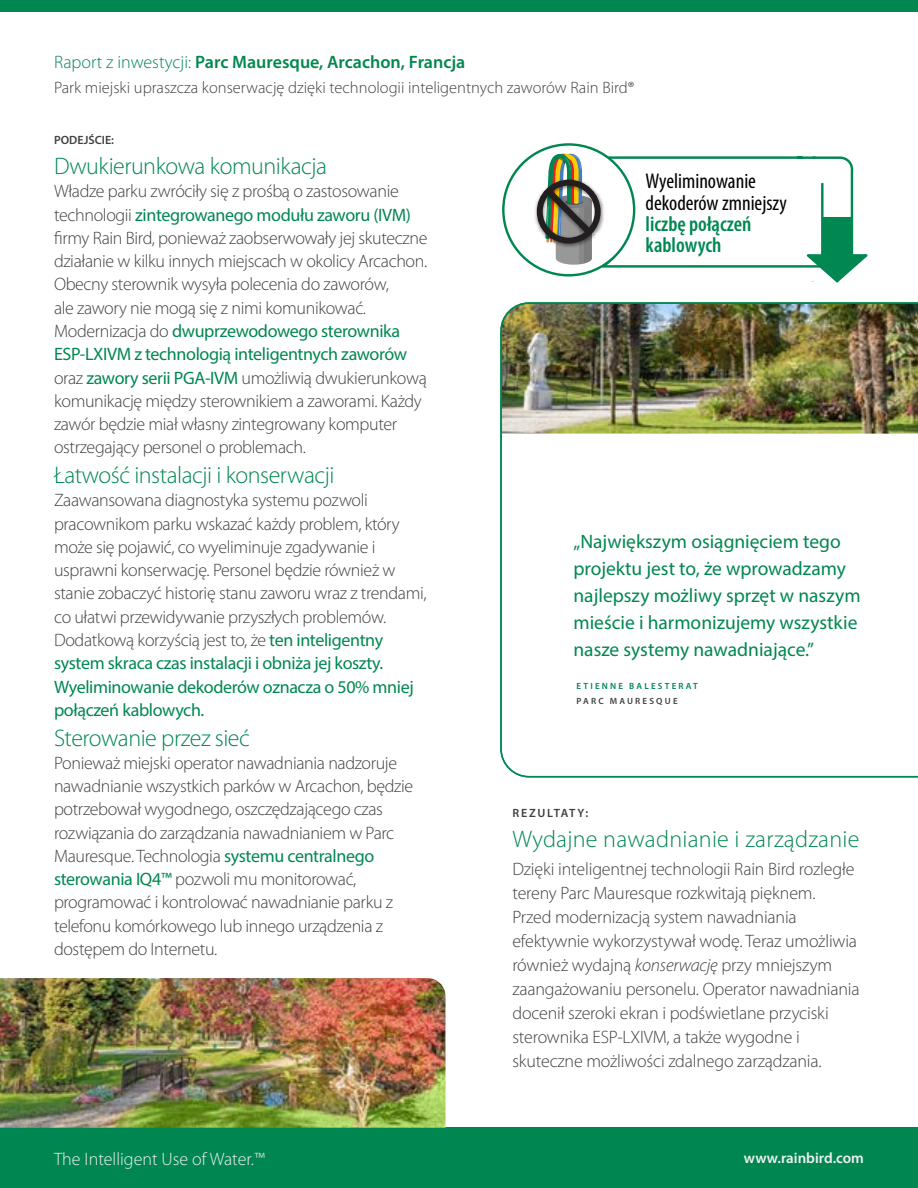
<style>
.page{position:relative;width:918px;height:1188px;background:#fff}
.page>*{position:absolute;margin:0;border:0;box-sizing:border-box;transform-origin:0 0}
.t1{font:300 24px "Myriad Pro";letter-spacing:-.02em;color:#008751}
.t2{font:300 24px "Myriad Pro";letter-spacing:.01em;color:#008751}
.t3{font:condensed 21.3px/21.3px "Myriad Pro";color:#000}
.t4{font:600 condensed 21.3px/21.3px "Myriad Pro";color:#008752}
.t5{font:19.5px/27px "Myriad Pro";color:#008751}
.t6{font:300 18px/23.2px "Myriad Pro";letter-spacing:-.02em;color:#414042}
.t7{font:600 18px "Myriad Pro";color:#008751}
.t8{font:300 18px "Myriad Pro";color:#f0f0f0}
.t9{font:300 16.5px "Myriad Pro";color:#414042}
.t10{font:600 15px "Myriad Pro";color:#f0f0f0}
.t11{font:600 12px "Myriad Pro";letter-spacing:.145em;color:#414042}
.t12{font:600 12px "Myriad Pro";color:#414042}
.t13{font:600 9px "Myriad Pro";letter-spacing:.245em;color:#008752}
.t14{font:600 9px "Myriad Pro";letter-spacing:.245em;color:#414042}
.s1{font-weight:300}
.s2{font-weight:400;color:#008752}
.s3{font-weight:400;color:#008751}
.s4{font-style:italic}
</style>
<div class="page">
<div style="left:0;top:1128px;width:918px;height:60px;background:#008751"></div>
<div style="left:0;top:0;width:918px;height:12px;background:#008751"></div>
<img style="left:500px;top:302px;width:418px;height:476px">
<svg style="left:502px;top:143px;width:366px;height:140px"></svg>
<img style="left:0;top:978px;width:446px;height:150px">
<p class="t7" style="left:54px;top:50px;width:413px"><span class="s1">Raport z inwestycji:</span> Parc Mauresque, Arcachon, Francja</p>
<p class="t9" style="left:54px;top:77px;width:582px">Park miejski upraszcza konserwację dzięki technologii inteligentnych zaworów Rain Bird®</p>
<p class="t12" style="left:54px;top:133px;width:61px">PODEJŚCIE:</p>
<h1 class="t1" style="left:54px;top:152px;width:274px">Dwukierunkowa komunikacja</h1>
<p class="t6" style="left:54px;top:180px;width:375px">Władze parku zwróciły się z prośbą o zastosowanie technologii <span class="s2">zintegrowanego modułu zaworu (IVM) </span>firmy Rain Bird, ponieważ zaobserwowały jej skuteczne działanie w kilku innych miejscach w okolicy Arcachon.<br>Obecny sterownik wysyła polecenia do zaworów,<br>ale zawory nie mogą się z nimi komunikować.<br>Modernizacja do <span class="s2">dwuprzewodowego sterownika ESP-LXIVM z technologią inteligentnych zaworów </span>oraz <span class="s2">zawory serii PGA-IVM</span> umożliwią dwukierunkową komunikację między sterownikiem a zaworami. Każdy zawór będzie miał własny zintegrowany komputer ostrzegający personel o problemach.</p>
<h1 class="t1" style="left:54px;top:461px;width:282px">Łatwość instalacji i konserwacji</h1>
<p class="t6" style="left:54px;top:489px;width:374px">Zaawansowana diagnostyka systemu pozwoli pracownikom parku wskazać każdy problem, który może się pojawić, co wyeliminuje zgadywanie i usprawni konserwację. Personel będzie również w stanie zobaczyć historię stanu zaworu wraz z trendami, co ułatwi przewidywanie przyszłych problemów.<br>Dodatkową korzyścią jest to, że <span class="s3">ten inteligentny system skraca czas instalacji i obniża jej koszty.<br>Wyeliminowanie dekoderów oznacza o 50% mniej połączeń kablowych.</span></p>
<h1 class="t1" style="left:54px;top:723px;width:197px">Sterowanie przez sieć</h1>
<p class="t6" style="left:54px;top:751px;width:361px">Ponieważ miejski operator nawadniania nadzoruje nawadnianie wszystkich parków w Arcachon, będzie potrzebował wygodnego, oszczędzającego czas rozwiązania do zarządzania nawadnianiem w Parc Mauresque. Technologia <span class="s2">systemu centralnego sterowania IQ4™</span> pozwoli mu monitorować, programować i kontrolować nawadnianie parku z telefonu komórkowego lub innego urządzenia z dostępem do Internetu.</p>
<p class="t3" style="left:646px;top:170px;width:143px">Wyeliminowanie dekoderów zmniejszy</p>
<p class="t4" style="left:646px;top:213px;width:107px">liczbę połączeń kablowych</p>
<p class="t5" style="left:573px;top:528px;width:289px">„Największym osiągnięciem tego projektu jest to, że wprowadzamy najlepszy możliwy sprzęt w naszym mieście i harmonizujemy wszystkie nasze systemy nawadniające.”</p>
<p class="t13" style="left:577px;top:680px;width:123px">ETIENNE BALESTERAT</p>
<p class="t14" style="left:577px;top:695px;width:103px">PARC MAURESQUE</p>
<p class="t11" style="left:513px;top:805px;width:77px">REZULTATY:</p>
<h1 class="t2" style="left:512px;top:824px;width:348px">Wydajne nawadnianie i zarządzanie</h1>
<p class="t6" style="left:512px;top:857px;width:349px;line-height:24px">Dzięki inteligentnej technologii Rain Bird rozległe tereny Parc Mauresque rozkwitają pięknem.<br>Przed modernizacją system nawadniania efektywnie wykorzystywał wodę. Teraz umożliwia również wydajną <span class="s4">konserwację</span> przy mniejszym zaangażowaniu personelu. Operator nawadniania docenił szeroki ekran i podświetlane przyciski sterownika ESP-LXIVM, a także wygodne i skuteczne możliwości zdalnego zarządzania.</p>
<p class="t8" style="left:54px;top:1148px;width:212px">The Intelligent Use of Water.™</p>
<p class="t10" style="left:744px;top:1149px;width:122px">www.rainbird.com</p>
</div>
